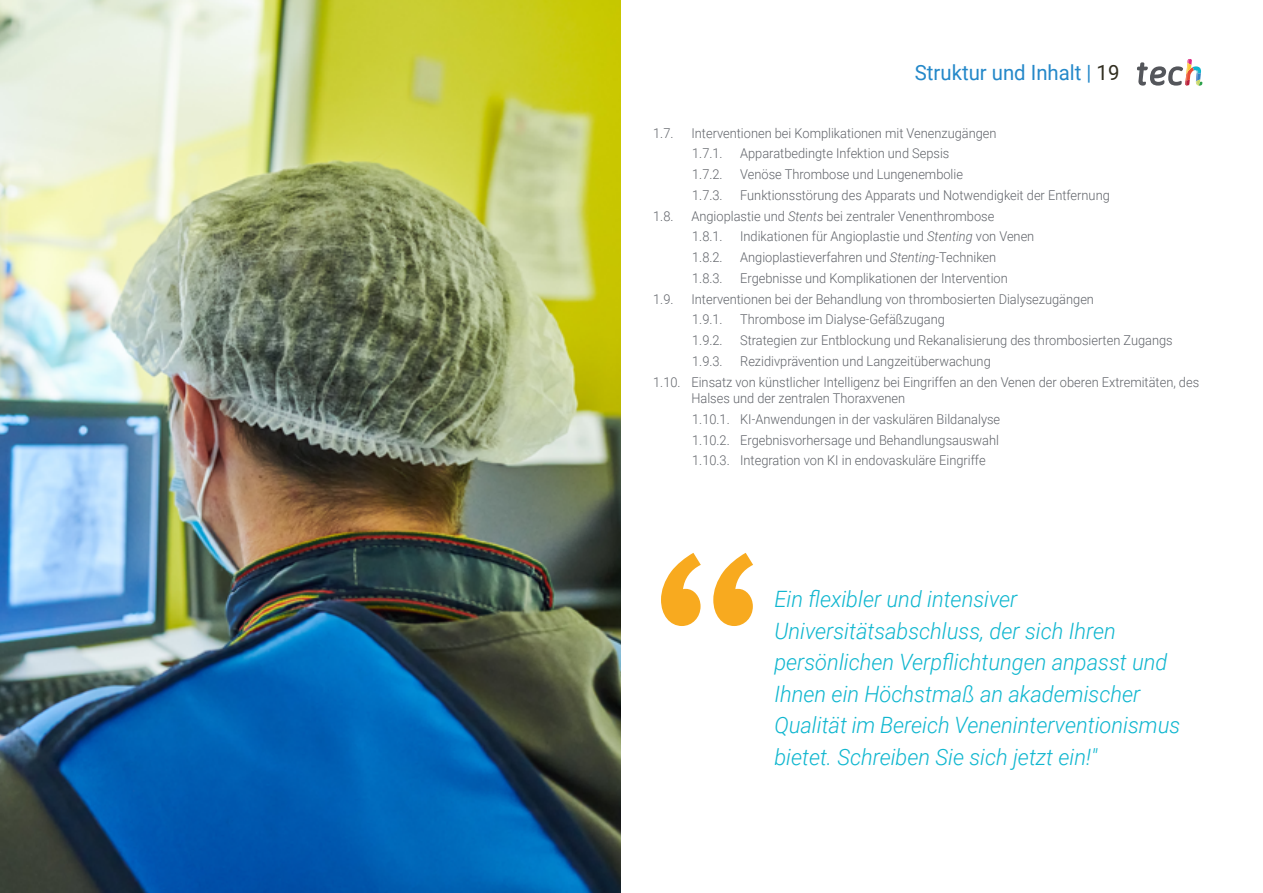
<style>
.page{position:relative;width:1263px;height:893px;background:#fff}
.page>*{position:absolute;margin:0;border:0;box-sizing:border-box;transform-origin:0 0}
.t1{font:italic 300 22.5px/31.5px "Roboto";color:#0fb6cf}
.t2{font:21px "Roboto";color:#2488c9}
.t3{font:300 13.5px/20.7px "Roboto";color:#61646a;scale:.95 1}
.s1{color:#312e20}
.s2{font-style:italic}
</style>
<div class="page">
<img style="left:0;top:0;width:621px;height:893px">
<svg style="left:661px;top:553px;width:92px;height:73px"></svg>
<svg style="left:1137px;top:59px;width:65px;height:27px"></svg>
<h2 class="t2" style="left:915px;top:57px;width:206px">Struktur und Inhalt | <span class="s1">19</span></h2>
<p class="t3" style="left:653px;top:122px;width:23px">1.7.</p>
<p class="t3" style="left:691px;top:122px;width:323px">Interventionen bei Komplikationen mit Venenzugängen<br>1.7.1.</p>
<p class="t3" style="left:740px;top:143px;width:222px">Apparatbedingte Infektion und Sepsis</p>
<p class="t3" style="left:692px;top:164px;width:34px">1.7.2.</p>
<p class="t3" style="left:740px;top:164px;width:236px">Venöse Thrombose und Lungenembolie</p>
<p class="t3" style="left:692px;top:184px;width:34px">1.7.3.</p>
<p class="t3" style="left:740px;top:184px;width:391px">Funktionsstörung des Apparats und Notwendigkeit der Entfernung</p>
<p class="t3" style="left:653px;top:205px;width:23px">1.8.</p>
<p class="t3" style="left:691px;top:205px;width:320px">Angioplastie und <span class="s2">Stents</span> bei zentraler Venenthrombose<br>1.8.1.</p>
<p class="t3" style="left:740px;top:226px;width:311px">Indikationen für Angioplastie und <span class="s2">Stenting</span> von Venen</p>
<p class="t3" style="left:692px;top:247px;width:34px">1.8.2.</p>
<p class="t3" style="left:740px;top:247px;width:271px">Angioplastieverfahren und <span class="s2">Stenting</span>-Techniken</p>
<p class="t3" style="left:692px;top:267px;width:34px">1.8.3.</p>
<p class="t3" style="left:740px;top:267px;width:283px">Ergebnisse und Komplikationen der Intervention</p>
<p class="t3" style="left:653px;top:288px;width:23px">1.9.</p>
<p class="t3" style="left:691px;top:288px;width:425px">Interventionen bei der Behandlung von thrombosierten Dialysezugängen<br>1.9.1.</p>
<p class="t3" style="left:740px;top:309px;width:217px">Thrombose im Dialyse-Gefäßzugang</p>
<p class="t3" style="left:692px;top:330px;width:34px">1.9.2.</p>
<p class="t3" style="left:740px;top:330px;width:457px">Strategien zur Entblockung und Rekanalisierung des thrombosierten Zugangs</p>
<p class="t3" style="left:692px;top:350px;width:34px">1.9.3.</p>
<p class="t3" style="left:653px;top:350px;width:576px;text-indent:87px">Rezidivprävention und Langzeitüberwachung<br>1.10. Einsatz von künstlicher Intelligenz bei Eingriffen an den Venen der oberen Extremitäten, des</p>
<p class="t3" style="left:691px;top:388px;width:326px">Halses und der zentralen Thoraxvenen<br>1.10.1. KI-Anwendungen in der vaskulären Bildanalyse 1.10.2. Ergebnisvorhersage und Behandlungsauswahl 1.10.3. Integration von KI in endovaskuläre Eingriffe</p>
<h1 class="t1" style="left:774px;top:583px;width:407px">Ein flexibler und intensiver Universitätsabschluss, der sich Ihren persönlichen Verpflichtungen anpasst und Ihnen ein Höchstmaß an akademischer Qualität im Bereich Veneninterventionismus bietet. Schreiben Sie sich jetzt ein!"</h1>
</div>
